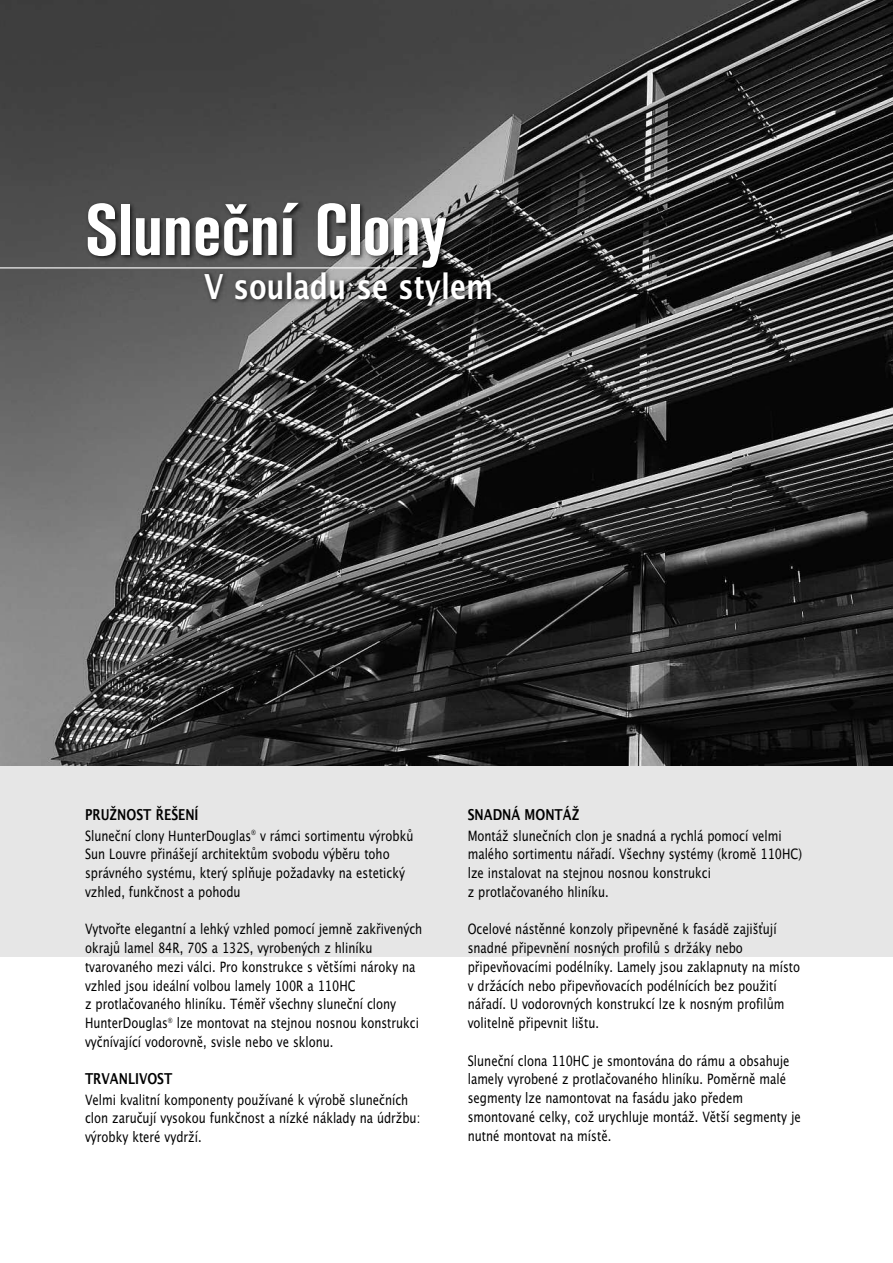
<style>
.page{position:relative;width:893px;height:1263px;background:#fff}
.page>*{position:absolute;margin:0;border:0;box-sizing:border-box;transform-origin:0 0}
.t1{font:700 condensed 72px "Akzidenz Grotesk BE";color:#fff}
.t2{font:700 34.5px "Lucida Grande";color:#fff;scale:.8 1}
.t3{font:700 15px "Lucida Grande";color:#000;scale:.8 1}
.t4{font:14.25px/18.8px "Lucida Grande";color:#000;scale:.8 1}
</style>
<div class="page">
<div style="left:0;top:64px;width:893px;height:893px;background:#e6e6e6"></div>
<img style="left:0;top:0;width:893px;height:765px">
<img style="left:65px;top:191px;width:666px;height:316px">
<hr style="left:0;top:267px;width:417px;height:1px;background:#fff">
<h1 class="t1" style="left:85px;top:204px;width:363px">Sluneˇcní Clony</h1>
<h2 class="t2" style="left:204px;top:266px;width:363px">V souladu se stylem</h2>
<p class="t3" style="left:85px;top:806px;width:143px">PRUŽNOST ŘEŠENÍ</p>
<p class="t4" style="left:85px;top:826px;width:412px">Sluneční clony HunterDouglas<sup>®</sup> v rámci sortimentu výrobků Sun Louvre přinášejí architektům svobodu výběru toho správného systému, který splňuje požadavky na estetický vzhled, funkčnost a pohodu</p>
<p class="t4" style="left:85px;top:920px;width:423px">Vytvořte elegantní a lehký vzhled pomocí jemně zakřivených okrajů lamel 84R, 70S a 132S, vyrobených z hliníku tvarovaného mezi válci. Pro konstrukce s většími nároky na vzhled jsou ideální volbou lamely 100R a 110HC<br>z protlačovaného hliníku. Téměř všechny sluneční clony HunterDouglas<sup>®</sup> lze montovat na stejnou nosnou konstrukci vyčnívající vodorovně, svisle nebo ve sklonu.</p>
<p class="t3" style="left:85px;top:1070px;width:111px">TRVANLIVOST</p>
<p class="t4" style="left:85px;top:1090px;width:421px">Velmi kvalitní komponenty používané k výrobě slunečních clon zaručují vysokou funkčnost a nízké náklady na údržbu: výrobky které vydrží.</p>
<p class="t3" style="left:468px;top:806px;width:141px">SNADNÁ MONTÁŽ</p>
<p class="t4" style="left:468px;top:826px;width:419px">Montáž slunečních clon je snadná a rychlá pomocí velmi malého sortimentu nářadí. Všechny systémy (kromě 110HC) lze instalovat na stejnou nosnou konstrukci<br>z protlačovaného hliníku.</p>
<p class="t4" style="left:468px;top:920px;width:417px">Ocelové nástěnné konzoly připevněné k fasádě zajišťují snadné připevnění nosných profilů s držáky nebo připevňovacími podélníky. Lamely jsou zaklapnuty na místo v držácích nebo připevňovacích podélnících bez použití nářadí. U vodorovných konstrukcí lze k nosným profilům volitelně připevnit lištu.</p>
<p class="t4" style="left:468px;top:1051px;width:418px">Sluneční clona 110HC je smontována do rámu a obsahuje lamely vyrobené z protlačovaného hliníku. Poměrně malé segmenty lze namontovat na fasádu jako předem smontované celky, což urychluje montáž. Větší segmenty je nutné montovat na místě.</p>
</div>
